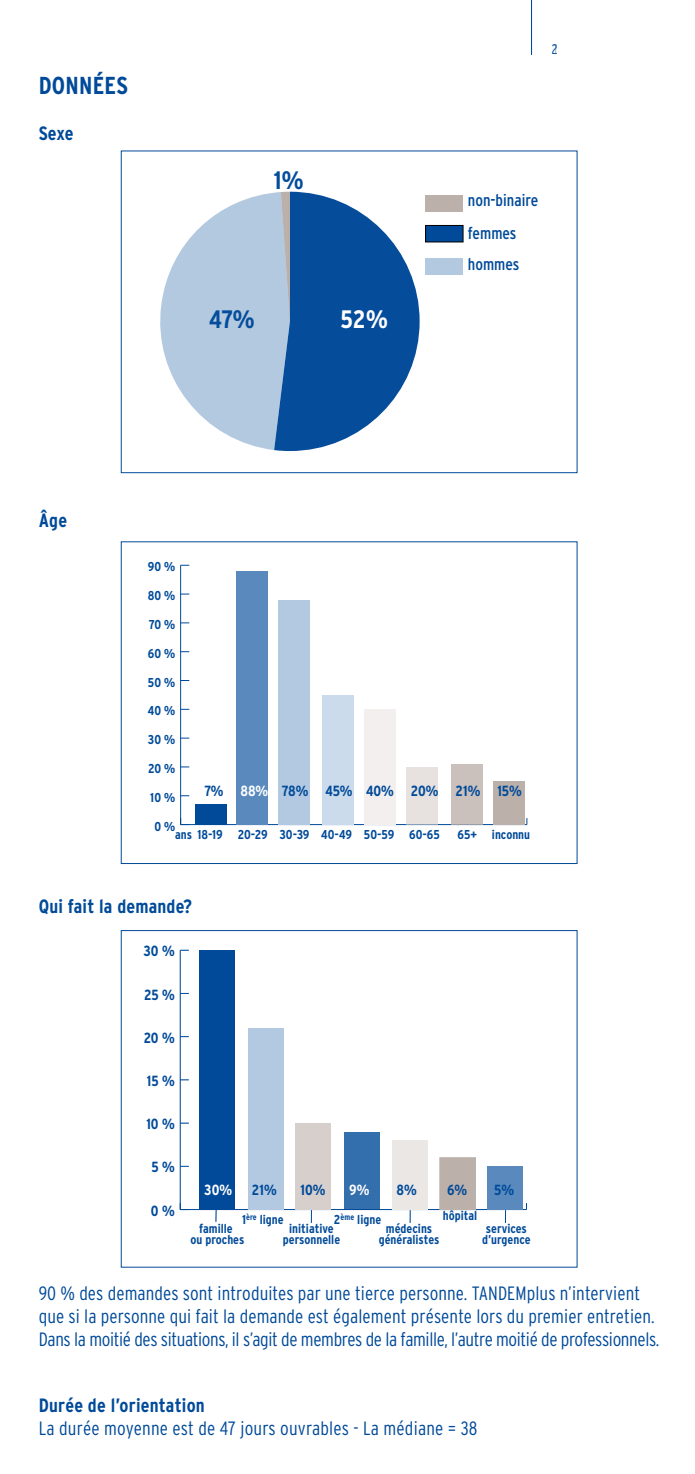
<style>
.page{position:relative;width:695px;height:1474px;background:#fff}
.page>*{position:absolute;margin:0;border:0;box-sizing:border-box;transform-origin:0 0}
.t1{font:700 25.2px "Interstate Condensed";color:#054d9b}
.t2{font:700 25.2px "Interstate Condensed";color:#fff}
.t3{font:700 24.5px "Interstate Condensed";letter-spacing:.01em;color:#004a99}
.t4{font:300 19.25px/22.8px "Interstate Condensed";letter-spacing:.005em;color:#004a99}
.t5{font:700 19.25px "Interstate Condensed";letter-spacing:.01em;color:#004a99}
.t6{font:16.8px/31px "Interstate Condensed";color:#004a99}
.t7{font:700 14.7px "Interstate Condensed";color:#004a99}
.t8{font:700 14.7px "Interstate Condensed";color:#fff}
.t9{font:300 14px "Interstate Condensed";color:#004a99}
.t10{font:700 12.78px/11px "Interstate Condensed";color:#004a99;text-align:center}
.s1{font-family:"Dax OT";color:#80a5cc}
.s2{color:#fff}
</style>
<div class="page">
<hr style="left:531px;top:0;width:1px;height:55px;background:#004a99">
<svg style="left:160px;top:192px;width:259px;height:259px"></svg>
<div style="left:425px;top:225px;width:38px;height:17px;background:#004a99"></div>
<div style="left:425px;top:225px;width:38px;height:17px;border:1px solid #000"></div>
<div style="left:425px;top:259px;width:38px;height:16px;background:#b3c9e0"></div>
<div style="left:425px;top:195px;width:38px;height:16px;background:#bcb0aa"></div>
<hr style="left:180px;top:824px;width:347px;height:1px;background:#004a99">
<hr style="left:180px;top:565px;width:1px;height:259px;background:#004a99">
<svg style="left:180px;top:818px;width:2px;height:7px"></svg>
<div style="left:451px;top:764px;width:32px;height:60px;background:#cac0bc"></div>
<div style="left:406px;top:767px;width:31px;height:57px;background:#e7e2e0"></div>
<div style="left:364px;top:709px;width:32px;height:115px;background:#f2efee"></div>
<div style="left:322px;top:695px;width:31px;height:129px;background:#ccdbeb"></div>
<div style="left:279px;top:600px;width:31px;height:224px;background:#b3c9e1"></div>
<div style="left:236px;top:571px;width:31px;height:253px;background:#5989bd"></div>
<div style="left:195px;top:804px;width:32px;height:20px;background:#004a99"></div>
<div style="left:494px;top:781px;width:31px;height:43px;background:#bcb0aa"></div>
<hr style="left:180px;top:1209px;width:346px;height:1px;background:#004a99">
<hr style="left:180px;top:950px;width:1px;height:259px;background:#004a99">
<div style="left:487px;top:1166px;width:36px;height:43px;background:#5989bd"></div>
<div style="left:440px;top:1157px;width:35px;height:52px;background:#bcb0aa"></div>
<div style="left:439px;top:1157px;width:36px;height:52px;border:1px solid #bcb0aa"></div>
<div style="left:392px;top:1140px;width:36px;height:69px;background:#ebe7e5"></div>
<div style="left:344px;top:1131px;width:35px;height:78px;background:#336ead"></div>
<div style="left:295px;top:1123px;width:36px;height:86px;background:#d7cfcc"></div>
<div style="left:248px;top:1028px;width:35px;height:181px;background:#b3c9e1"></div>
<div style="left:200px;top:950px;width:35px;height:259px;background:#004a99"></div>
<svg style="left:311px;top:1210px;width:1px;height:12px"></svg>
<svg style="left:505px;top:1210px;width:1px;height:12px"></svg>
<svg style="left:409px;top:1210px;width:2px;height:12px"></svg>
<p class="t3" style="left:39px;top:72px;width:91px">DONNÉES</p>
<p class="t5" style="left:39px;top:122px;width:37px">Sexe</p>
<h1 class="t1" style="left:274px;top:166px;width:31px">1%</h1>
<h1 class="t1" style="left:209px;top:305px;width:47px">47%</h1>
<h1 class="t2" style="left:340px;top:305px;width:49px">52%</h1>
<p class="t9" style="left:552px;top:41px;width:7px">2<span class="s1">1</span></p>
<p class="t6" style="left:468px;top:184px;width:72px">non-binaire</p>
<p class="t6" style="left:468px;top:217px;width:53px">femmes hommes</p>
<p class="t5" style="left:39px;top:509px;width:30px">Âge</p>
<p class="t10" style="left:148px;top:561px;width:29px">90 %</p>
<p class="t10" style="left:148px;top:590px;width:29px">80 %</p>
<p class="t10" style="left:149px;top:619px;width:28px">70 %</p>
<p class="t10" style="left:148px;top:647px;width:29px">60 %</p>
<p class="t10" style="left:148px;top:676px;width:29px">50 %</p>
<p class="t10" style="left:148px;top:705px;width:29px">40 %</p>
<p class="t10" style="left:148px;top:734px;width:29px">30 %</p>
<p class="t10" style="left:148px;top:763px;width:29px">20 %</p>
<p class="t10" style="left:150px;top:791px;width:26px">10 %</p>
<p class="t7" style="left:204px;top:782px;width:319px">7% <span class="s2">88%</span> 78% 45% 40% 20% 21% 15%</p>
<p class="t10" style="left:154px;top:820px;width:22px">0 %</p>
<p class="t10" style="left:175px;top:828px;width:266px">ans 18-19 20-29 30-39 40-49 50-59 60-65</p>
<p class="t10" style="left:457px;top:828px;width:74px">65+ inconnu</p>
<p class="t5" style="left:39px;top:896px;width:155px">Qui fait la demande?</p>
<p class="t7" style="left:144px;top:942px;width:33px">30 %</p>
<p class="t7" style="left:144px;top:986px;width:32px">25 %</p>
<p class="t7" style="left:144px;top:1029px;width:33px">20 %</p>
<p class="t7" style="left:147px;top:1072px;width:29px">15 %</p>
<p class="t7" style="left:146px;top:1115px;width:30px">10 %</p>
<p class="t7" style="left:151px;top:1158px;width:25px">5 %</p>
<p class="t7" style="left:151px;top:1202px;width:25px">0 %</p>
<p class="t8" style="left:204px;top:1181px;width:29px">30%</p>
<p class="t7" style="left:252px;top:1181px;width:26px">21%</p>
<p class="t7" style="left:300px;top:1181px;width:27px">10%</p>
<p class="t8" style="left:349px;top:1181px;width:22px">9%</p>
<p class="t7" style="left:396px;top:1181px;width:22px">8%</p>
<p class="t7" style="left:447px;top:1181px;width:22px">6%</p>
<p class="t7" style="left:494px;top:1181px;width:21px">5%</p>
<p class="t10" style="left:190px;top:1223px;width:55px">famille<br>ou proches</p>
<p class="t10" style="left:442px;top:1209px;width:36px">hôpital</p>
<p class="t10" style="left:242px;top:1213px;width:43px">1<sup>ère</sup> ligne</p>
<p class="t10" style="left:334px;top:1213px;width:49px">2<sup>ème</sup> ligne</p>
<p class="t10" style="left:378px;top:1223px;width:62px">médecins généralistes</p>
<p class="t10" style="left:283px;top:1223px;width:59px">initiative personnelle</p>
<p class="t10" style="left:482px;top:1223px;width:50px;text-align:left">services d’urgence</p>
<p class="t4" style="left:39px;top:1281px;width:622px">90 % des demandes sont introduites par une tierce personne. TANDEMplus n’intervient que si la personne qui fait la demande est également présente lors du premier entretien.<br>Dans la moitié des situations, il s’agit de membres de la famille, l’autre moitié de professionnels.</p>
<p class="t5" style="left:39px;top:1394px;width:167px">Durée de l’orientation</p>
<p class="t4" style="left:39px;top:1416px;width:440px">La durée moyenne est de 47 jours ouvrables - La médiane = 38</p>
</div>
